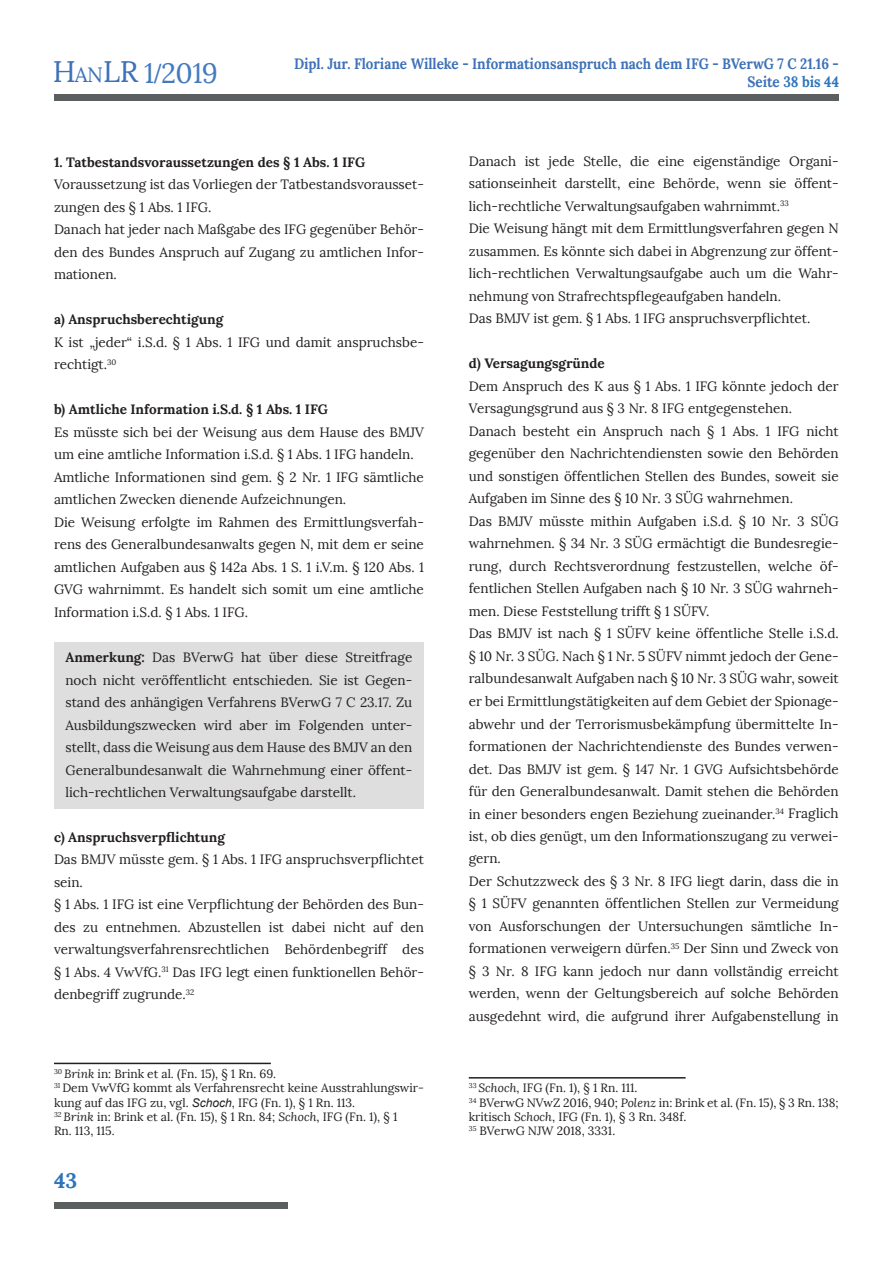
<style>
.page{position:relative;width:893px;height:1263px;background:#fff}
.page>*{position:absolute;margin:0;border:0;box-sizing:border-box;transform-origin:0 0}
.t1{font:27.9px "Lora";color:#437abf}
.t2{font:700 21px "Lora";color:#2f74ba}
.t3{font:700 15px/18px "Lora";color:#3d71b8;text-align:right;scale:.9 1}
.t4{font:13.5px/22.5px "Lora";color:#231f20}
.t5{font:700 13.5px "Lora";color:#231f20}
.t6{font:12px/14.4px "Lora";color:#231f20}
.s1{font-size:29.55px;color:#3d71b8}
.s2{font-size:20.7px;color:#3d71b8}
.s3{font-family:"Times New Roman";font-weight:700}
.s4{color:#2e75bb}
.s5{font-weight:700}
.s6{font-style:italic}
.s7{font-family:"Arial";font-style:italic}
</style>
<div class="page">
<div style="left:54px;top:95px;width:785px;height:6px;background:#5b5f5f"></div>
<div style="left:54px;top:1202px;width:234px;height:7px;background:#5b5f5f"></div>
<hr style="left:54px;top:1063px;width:217px;height:1px;background:#231f20">
<hr style="left:469px;top:1077px;width:217px;height:1px;background:#231f20">
<div style="left:54px;top:642px;width:370px;height:167px;background:#dedede"></div>
<h1 class="t1" style="left:53px;top:56px;width:167px"><span class="s1">H</span><span class="s2">AN</span><span class="s1">LR</span> 1<span class="s3">/</span>2019</h1>
<p class="t3" style="left:294px;top:54px;width:607px">Dipl. Jur. Floriane Willeke - Informationsanspruch nach dem IFG - BVerwG 7 C 21.16 -<br>Seite <span class="s4">38 bis 44</span></p>
<p class="t5" style="left:54px;top:153px;width:313px">1. Tatbestandsvoraussetzungen des § 1 Abs. 1 IFG</p>
<p class="t4" style="left:54px;top:173px;width:371px">Voraussetzung ist das Vorliegen der Tatbestandsvorausset&shy;zungen des § 1 Abs. 1 IFG.<br>Danach hat jeder nach Maßgabe des IFG gegenüber Behör&shy;den des Bundes Anspruch auf Zugang zu amtlichen Infor&shy;mationen.</p>
<p class="t5" style="left:54px;top:311px;width:171px">a) Anspruchsberechtigung</p>
<p class="t4" style="left:54px;top:331px;width:371px">K ist „jeder“ i.S.d. § 1 Abs. 1 IFG und damit anspruchsbe&shy;rechtigt.<sup>30</sup></p>
<p class="t5" style="left:54px;top:401px;width:276px">b) Amtliche Information i.S.d. § 1 Abs. 1 IFG</p>
<p class="t4" style="left:54px;top:421px;width:371px">Es müsste sich bei der Weisung aus dem Hause des BMJV um eine amtliche Information i.S.d. § 1 Abs. 1 IFG handeln.<br>Amtliche Informationen sind gem. § 2 Nr. 1 IFG sämtliche amtlichen Zwecken dienende Aufzeichnungen.<br>Die Weisung erfolgte im Rahmen des Ermittlungsverfah&shy;rens des Generalbundesanwalts gegen N, mit dem er seine amtlichen Aufgaben aus § 142a Abs. 1 S. 1 i.V.m. § 120 Abs. 1<br>GVG wahrnimmt. Es handelt sich somit um eine amtliche Information i.S.d. § 1 Abs. 1 IFG.</p>
<p class="t4" style="left:65px;top:646px;width:348px;text-align:justify"><span class="s5">Anmerkung:</span> Das BVerwG hat über diese Streitfrage noch nicht veröffentlicht entschieden. Sie ist Gegen&shy;stand des anhängigen Verfahrens BVerwG 7 C 23.17. Zu Ausbildungszwecken wird aber im Folgenden unter&shy;stellt, dass die Weisung aus dem Hause des BMJV an den Generalbundesanwalt die Wahrnehmung einer öffent&shy;lich-rechtlichen Verwaltungsaufgabe darstellt.</p>
<p class="t5" style="left:54px;top:828px;width:172px">c) Anspruchsverpflichtung</p>
<p class="t4" style="left:54px;top:848px;width:371px">Das BMJV müsste gem. § 1 Abs. 1 IFG anspruchsverpflichtet sein.<br>§ 1 Abs. 1 IFG ist eine Verpflichtung der Behörden des Bun&shy;des zu entnehmen. Abzustellen ist dabei nicht auf den verwaltungsverfahrensrechtlichen Behördenbegriff des § 1 Abs. 4 VwVfG.<sup>31</sup> Das IFG legt einen funktionellen Behör&shy;denbegriff zugrunde.<sup>32</sup></p>
<p class="t6" style="left:54px;top:1066px;width:371px"><sup>30</sup> <span class="s6">Brink</span> in: Brink et al. (Fn. 15), § 1 Rn. 69.<br><sup>31</sup> Dem VwVfG kommt als Verfahrensrecht keine Ausstrahlungswir&shy;kung auf das IFG zu, vgl. <span class="s7">Schoch</span>, IFG (Fn. 1), § 1 Rn. 113.<br><sup>32</sup> <span class="s6">Brink</span> in: Brink et al. (Fn. 15), § 1 Rn. 84; <span class="s6">Schoch</span>, IFG (Fn. 1), § 1<br>Rn. 113, 115.</p>
<h2 class="t2" style="left:54px;top:1167px;width:25px">43</h2>
<p class="t4" style="left:469px;top:150px;width:371px">Danach ist jede Stelle, die eine eigenständige Organi&shy;sationseinheit darstellt, eine Behörde, wenn sie öffent&shy;lich-rechtliche Verwaltungsaufgaben wahrnimmt.<sup>33<br></sup>Die Weisung hängt mit dem Ermittlungsverfahren gegen N zusammen. Es könnte sich dabei in Abgrenzung zur öffent&shy;lich-rechtlichen Verwaltungsaufgabe auch um die Wahr&shy;nehmung von Strafrechtspflegeaufgaben handeln.<br>Das BMJV ist gem. § 1 Abs. 1 IFG anspruchsverpflichtet.</p>
<p class="t5" style="left:469px;top:355px;width:138px">d) Versagungsgründe</p>
<p class="t4" style="left:469px;top:375px;width:371px">Dem Anspruch des K aus § 1 Abs. 1 IFG könnte jedoch der Versagungsgrund aus § 3 Nr. 8 IFG entgegenstehen.<br>Danach besteht ein Anspruch nach § 1 Abs. 1 IFG nicht gegenüber den Nachrichtendiensten sowie den Behörden und sonstigen öffentlichen Stellen des Bundes, soweit sie Aufgaben im Sinne des § 10 Nr. 3 SÜG wahrnehmen.<br>Das BMJV müsste mithin Aufgaben i.S.d. § 10 Nr. 3 SÜG wahrnehmen. § 34 Nr. 3 SÜG ermächtigt die Bundesregie&shy;rung, durch Rechtsverordnung festzustellen, welche öf&shy;fentlichen Stellen Aufgaben nach § 10 Nr. 3 SÜG wahrneh&shy;men. Diese Feststellung trifft § 1 SÜFV.<br>Das BMJV ist nach § 1 SÜFV keine öffentliche Stelle i.S.d. § 10 Nr. 3 SÜG. Nach § 1 Nr. 5 SÜFV nimmt jedoch der Gene&shy;ralbundesanwalt Aufgaben nach § 10 Nr. 3 SÜG wahr, soweit er bei Ermittlungstätigkeiten auf dem Gebiet der Spionage&shy;abwehr und der Terrorismusbekämpfung übermittelte In&shy;formationen der Nachrichtendienste des Bundes verwen&shy;det. Das BMJV ist gem. § 147 Nr. 1 GVG Aufsichtsbehörde für den Generalbundesanwalt. Damit stehen die Behörden in einer besonders engen Beziehung zueinander.<sup>34</sup> Fraglich ist, ob dies genügt, um den Informationszugang zu verwei&shy;gern.<br>Der Schutzzweck des § 3 Nr. 8 IFG liegt darin, dass die in § 1 SÜFV genannten öffentlichen Stellen zur Vermeidung von Ausforschungen der Untersuchungen sämtliche In&shy;formationen verweigern dürfen.<sup>35</sup> Der Sinn und Zweck von § 3 Nr. 8 IFG kann jedoch nur dann vollständig erreicht werden, wenn der Geltungsbereich auf solche Behörden ausgedehnt wird, die aufgrund ihrer Aufgabenstellung in</p>
<p class="t6" style="left:469px;top:1081px;width:371px"><sup>33</sup> <span class="s6">Schoch</span>, IFG (Fn. 1), § 1 Rn. 111.<br><sup>34</sup> BVerwG NVwZ 2016, 940; <span class="s6">Polenz</span> in: Brink et al. (Fn. 15), § 3 Rn. 138; kritisch <span class="s6">Schoch</span>, IFG (Fn. 1), § 3 Rn. 348f.<br><sup>35</sup> BVerwG NJW 2018, 3331.</p>
</div>
